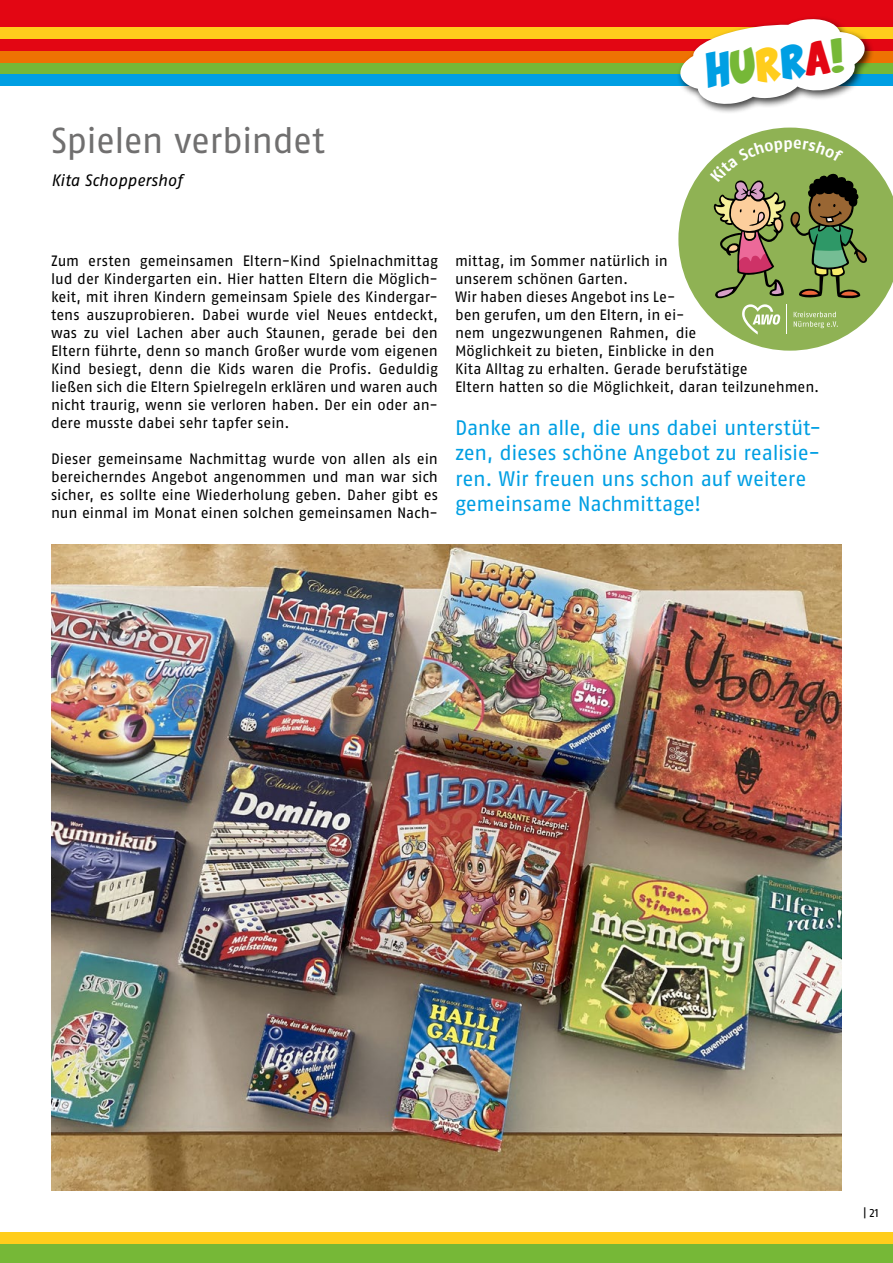
<style>
.page{position:relative;width:893px;height:1263px;background:#fff}
.page>*{position:absolute;margin:0;border:0;box-sizing:border-box;transform-origin:0 0}
.t1{font:36px "Fago No Lf";letter-spacing:-.02em;color:#706f6f}
.t2{font:23.1px "Comix Loud";color:#009fe3}
.t3{font:21px/25.2px "Fago No Lf";letter-spacing:-.015em;color:#009fe3}
.t4{font:italic 16.5px "Fago No Lf";letter-spacing:-.005em;color:#000}
.t5{font:15px/18px "Fago No Lf";letter-spacing:-.005em;color:#000;text-align:justify}
.t6{font:12px "Fago No Lf";color:#000}
.s1{color:#76b837}
.s2{color:#ffcd1c}
.s3{color:#e30613}
</style>
<div class="page">
<div style="left:0;top:1244px;width:893px;height:19px;background:#76b837"></div>
<div style="left:0;top:1232px;width:893px;height:12px;background:#ffcd1c"></div>
<svg style="left:678px;top:128px;width:215px;height:223px"></svg>
<img style="left:51px;top:544px;width:791px;height:647px">
<div style="left:0;top:0;width:893px;height:56px;background:#e30613"></div>
<div style="left:0;top:74px;width:893px;height:12px;background:#009fe3"></div>
<div style="left:0;top:63px;width:893px;height:11px;background:#76b837"></div>
<div style="left:0;top:51px;width:893px;height:12px;background:#ee7203"></div>
<div style="left:0;top:28px;width:893px;height:11px;background:#ffcd1c"></div>
<div style="left:676px;top:16px;width:199px;height:98px;background:#000;opacity:.75"></div>
<svg style="left:679px;top:17px;width:186px;height:89px"></svg>
<svg style="left:710px;top:140px;width:158px;height:195px;background:#8a9d58"></svg>
<h1 class="t1" style="left:51px;top:121px;width:275px">Spielen verbindet</h1>
<p class="t4" style="left:51px;top:171px;width:133px">Kita Schoppershof</p>
<h2 class="t2" style="left:704px;top:60px;width:141px;rotate:-6deg">H<span class="s1">U</span><span class="s2">R</span>R<span class="s3">A</span><span class="s1">!</span></h2>
<p class="t5" style="left:51px;top:252px;width:388px">Zum ersten gemeinsamen Eltern-Kind Spielnachmittag lud der Kindergarten ein. Hier hatten Eltern die Möglich&shy;keit, mit ihren Kindern gemeinsam Spiele des Kindergar&shy;tens auszuprobieren. Dabei wurde viel Neues entdeckt, was zu viel Lachen aber auch Staunen, gerade bei den Eltern führte, denn so manch Großer wurde vom eigenen Kind besiegt, denn die Kids waren die Profis. Geduldig ließen sich die Eltern Spielregeln erklären und waren auch nicht traurig, wenn sie verloren haben. Der ein oder an&shy;dere musste dabei sehr tapfer sein.</p>
<p class="t5" style="left:51px;top:450px;width:388px">Dieser gemeinsame Nachmittag wurde von allen als ein bereicherndes Angebot angenommen und man war sich sicher, es sollte eine Wiederholung geben. Daher gibt es nun einmal im Monat einen solchen gemeinsamen Nach-</p>
<p class="t5" style="left:455px;top:252px;width:366px;text-align:left">mittag, im Sommer natürlich in<br>unserem schönen Garten.<br>Wir haben dieses Angebot ins Le-<br>ben gerufen, um den Eltern, in ei-<br>nem ungezwungenen Rahmen, die<br>Möglichkeit zu bieten, Einblicke in den<br>Kita Alltag zu erhalten. Gerade berufstätige<br>Eltern hatten so die Möglichkeit, daran teilzunehmen.</p>
<h3 class="t3" style="left:455px;top:415px;width:368px">Danke an alle, die uns dabei unterstüt&shy;zen, dieses schöne Angebot zu realisie&shy;ren. Wir freuen uns schon auf weitere gemeinsame Nachmittage!</h3>
<p class="t6" style="left:863px;top:1206px;width:17px">| 21</p>
</div>
